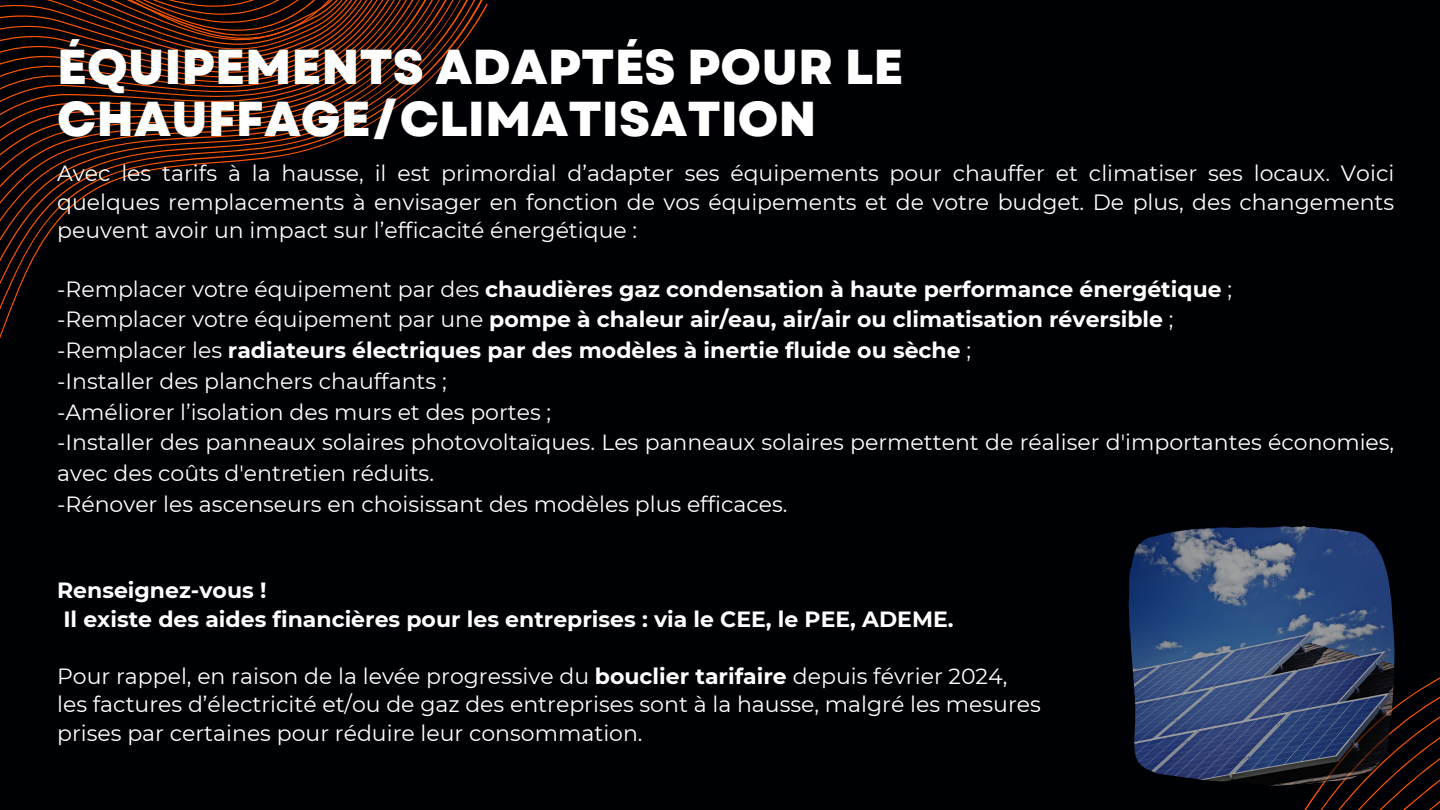
<style>
.page{position:relative;width:1440px;height:810px;background:#000104}
.page>*{position:absolute;margin:0;border:0;box-sizing:border-box;transform-origin:0 0}
.t1{font:800 49px/51.8px "Garet";color:#fff}
.t2{font:22px/28.5px "Montserrat";color:#fff;text-align:justify}
.t3{font:700 22px/28.5px "Montserrat";color:#fff}
.s1{font-weight:400}
.s2{font-weight:700}
</style>
<div class="page">
<svg style="left:0;top:0;width:438px;height:339px"></svg>
<svg style="left:1128px;top:601px;width:312px;height:209px"></svg>
<img style="left:1129px;top:526px;width:265px;height:259px">
<p class="t1" style="left:57px;top:41px;width:848px">ÉQUIPEMENTS ADAPTÉS POUR LE<br>CHAUFFAGE/CLIMATISATION</p>
<h1 class="t2" style="left:57px;top:159px;width:1339px">Avec les tarifs à la hausse, il est primordial d’adapter ses équipements pour chauffer et climatiser ses locaux. Voici quelques remplacements à envisager en fonction de vos équipements et de votre budget. De plus, des changements peuvent avoir un impact sur l’efficacité énergétique :</h1>
<p class="t3" style="left:57px;top:274px;width:1176px"><span class="s1">-Remplacer votre équipement par des</span> chaudières gaz condensation à haute performance énergétique <span class="s1">;</span></p>
<p class="t3" style="left:57px;top:305px;width:1118px"><span class="s1">-Remplacer votre équipement par une</span> pompe à chaleur air/eau, air/air ou climatisation réversible <span class="s1">;</span></p>
<p class="t3" style="left:57px;top:336px;width:915px"><span class="s1">-Remplacer les</span> radiateurs électriques par des modèles à inertie fluide ou sèche <span class="s1">;</span></p>
<p class="t2" style="left:57px;top:367px;width:391px">-Installer des planchers chauffants ;</p>
<p class="t2" style="left:57px;top:397px;width:496px">-Améliorer l’isolation des murs et des portes ;</p>
<p class="t2" style="left:57px;top:427px;width:1339px;line-height:30.8px">-Installer des panneaux solaires photovoltaïques. Les panneaux solaires permettent de réaliser d'importantes économies, avec des coûts d'entretien réduits.</p>
<p class="t2" style="left:57px;top:490px;width:732px">-Rénover les ascenseurs en choisissant des modèles plus efficaces.</p>
<p class="t3" style="left:57px;top:576px;width:898px">Renseignez-vous !<br>Il existe des aides financières pour les entreprises : via le CEE, le PEE, ADEME.</p>
<h2 class="t2" style="left:57px;top:661px;width:952px">Pour rappel, en raison de la levée progressive du <span class="s2">bouclier tarifaire</span> depuis février 2024,</h2>
<p class="t2" style="left:57px;top:690px;width:985px">les factures d’électricité et/ou de gaz des entreprises sont à la hausse, malgré les mesures</p>
<p class="t2" style="left:57px;top:718px;width:587px">prises par certaines pour réduire leur consommation.</p>
</div>
